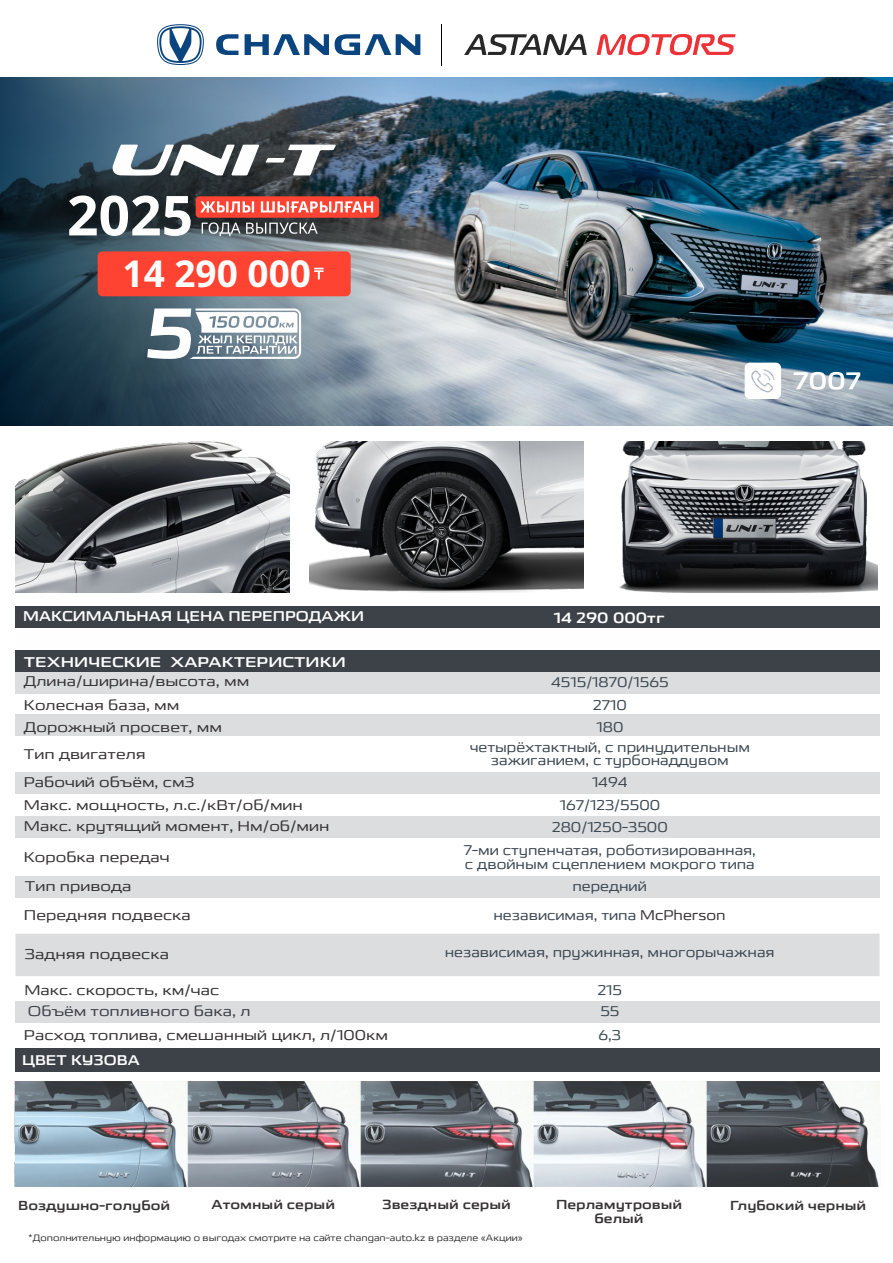
<style>
.page{position:relative;width:893px;height:1263px;background:#fff}
.page>*{position:absolute;margin:0;border:0;box-sizing:border-box;transform-origin:0 0}
.t1{font:700 37.05px "Open Sans";color:#fefefe}
.t2{font:700 15px "changanunitype";color:#fefefe}
.t3{font:14.25px/27.9px "changanunitype";color:#373435;scale:1.09 1}
.t4{font:14.25px/13.8px "changanunitypekz";color:#3d4952;text-align:center}
.t5{font:14.25px "changanunitype";color:#3d4952}
.t6{font:700 14.25px "changanunitype";color:#fefefe}
.t7{font:700 14.25px "changanunitype";color:#fefefe;scale:1.09 1}
.t8{font:14.25px "changanunitype";color:#3d4249;scale:1.09 1}
.t9{font:700 13.2px "changanunitype";color:#373435}
.t10{font:700 13.2px/14px "changanunitypekz";color:#373435;text-align:center}
.t11{font:9.3px "changanunitypekz";color:#373435}
.s1{font-family:"changanunitype";color:#373435}
</style>
<div class="page">
<img style="left:14px;top:1081px;width:866px;height:105px">
<div style="left:16px;top:1048px;width:863px;height:23px;background:#3d4249"></div>
<div style="left:16px;top:650px;width:863px;height:22px;background:#3d4249"></div>
<div style="left:16px;top:672px;width:863px;height:21px;background:#dcdddf"></div>
<div style="left:16px;top:714px;width:863px;height:22px;background:#dcdddf"></div>
<div style="left:16px;top:772px;width:863px;height:21px;background:#dcdddf"></div>
<div style="left:16px;top:817px;width:863px;height:21px;background:#dcdddf"></div>
<div style="left:16px;top:934px;width:863px;height:42px;background:#dcdddf"></div>
<div style="left:16px;top:1001px;width:863px;height:22px;background:#dcdddf"></div>
<div style="left:16px;top:876px;width:863px;height:22px;background:#dcdddf"></div>
<img style="left:575px;top:78px;width:318px;height:183px">
<img style="left:0;top:78px;width:575px;height:348px">
<svg style="left:374px;top:261px;width:519px;height:165px;background:#82919b"></svg>
<img style="left:310px;top:441px;width:273px;height:152px">
<img style="left:619px;top:441px;width:259px;height:152px">
<svg style="left:745px;top:363px;width:36px;height:36px"></svg>
<svg style="left:794px;top:372px;width:66px;height:18px"></svg>
<img style="left:16px;top:441px;width:273px;height:152px">
<div style="left:16px;top:606px;width:863px;height:22px;background:#3d4249"></div>
<svg style="left:464px;top:34px;width:123px;height:21px"></svg>
<svg style="left:597px;top:34px;width:139px;height:21px"></svg>
<hr style="left:442px;top:24px;width:1px;height:41px;background:#000">
<svg style="left:157px;top:24px;width:263px;height:41px"></svg>
<svg style="left:69px;top:195px;width:122px;height:41px"></svg>
<div style="left:196px;top:196px;width:183px;height:22px;background:#fe4332;border-radius:4px"></div>
<svg style="left:200px;top:201px;width:173px;height:35px"></svg>
<div style="left:98px;top:251px;width:253px;height:45px;background:#fe4332"></div>
<svg style="left:147px;top:308px;width:154px;height:51px"></svg>
<svg style="left:111px;top:144px;width:148px;height:32px"></svg>
<svg style="left:266px;top:144px;width:70px;height:31px"></svg>
<h1 class="t1" style="left:123px;top:259px;width:190px">14 290 000</h1>
<p class="t6" style="left:23px;top:609px;width:343px">МАКСИМАЛЬНАЯ ЦЕНА ПЕРЕПРОДАЖИ</p>
<p class="t2" style="left:554px;top:610px;width:112px">14 290 000тг</p>
<p class="t7" style="left:24px;top:655px;width:297px">ТЕХНИЧЕСКИЕ ХАРАКТЕРИСТИКИ</p>
<p class="t3" style="left:24px;top:667px;width:208px">Длина /ширина /высота, мм</p>
<p class="t5" style="left:551px;top:675px;width:119px">4515/1870/1565</p>
<p class="t3" style="left:24px;top:691px;width:144px">Колесная база, мм</p>
<p class="t5" style="left:593px;top:698px;width:35px">2710</p>
<p class="t3" style="left:24px;top:713px;width:183px">Дорожный просвет, мм</p>
<p class="t5" style="left:597px;top:720px;width:28px">180</p>
<p class="t3" style="left:24px;top:740px;width:158px">Тип двигателя<br>Рабочий объём, см3</p>
<p class="t4" style="left:470px;top:740px;width:282px">четырёхтактный, с принудительным зажиганием, с турбонаддувом</p>
<p class="t5" style="left:592px;top:775px;width:37px">1494</p>
<p class="t3" style="left:24px;top:791px;width:257px">Макс. мощность, л.с./кВт/об/мин</p>
<p class="t5" style="left:560px;top:798px;width:102px">167/123/5500</p>
<p class="t3" style="left:24px;top:812px;width:282px">Макс. крутящий момент, Нм/об/мин</p>
<p class="t5" style="left:552px;top:819px;width:117px">280/1250-3500</p>
<p class="t3" style="left:24px;top:843px;width:135px">Коробка передач</p>
<p class="t4" style="left:464px;top:843px;width:294px;text-align:left">7-ми ступенчатая, роботизированная, с двойным сцеплением мокрого типа</p>
<p class="t3" style="left:25px;top:872px;width:99px">Тип привода</p>
<p class="t4" style="left:493px;top:871px;width:234px;line-height:29.4px">передний<br>независимая, типа <span class="s1">McPherson</span></p>
<p class="t4" style="left:445px;top:945px;width:331px">независимая, пружинная, многорычажная</p>
<p class="t3" style="left:24px;top:900px;width:155px">Передняя подвеска</p>
<p class="t3" style="left:24px;top:940px;width:134px">Задняя подвеска</p>
<p class="t3" style="left:24px;top:976px;width:180px">Макс. скорость, км/час</p>
<p class="t5" style="left:598px;top:983px;width:26px">215</p>
<p class="t8" style="left:28px;top:1004px;width:206px">Объём топливного бака, л</p>
<p class="t5" style="left:600px;top:1004px;width:21px">55</p>
<p class="t3" style="left:24px;top:1020px;width:336px">Расход топлива, смешанный цикл , л/100км</p>
<p class="t5" style="left:598px;top:1027px;width:24px">6,3</p>
<p class="t6" style="left:22px;top:1052px;width:119px">ЦВЕТ КУЗОВА</p>
<p class="t9" style="left:18px;top:1198px;width:153px">Воздушно-голубой</p>
<p class="t9" style="left:212px;top:1198px;width:125px">Атомный серый</p>
<p class="t9" style="left:382px;top:1198px;width:130px">Звездный серый</p>
<p class="t9" style="left:730px;top:1198px;width:137px">Глубокий черный</p>
<p class="t11" style="left:28px;top:1233px;width:496px">*Дополнительную информацию о выгодах смотрите на сайте changan-auto.kz в разделе «Акции»</p>
<p class="t10" style="left:556px;top:1197px;width:128px">Перламутровый белый</p>
</div>
